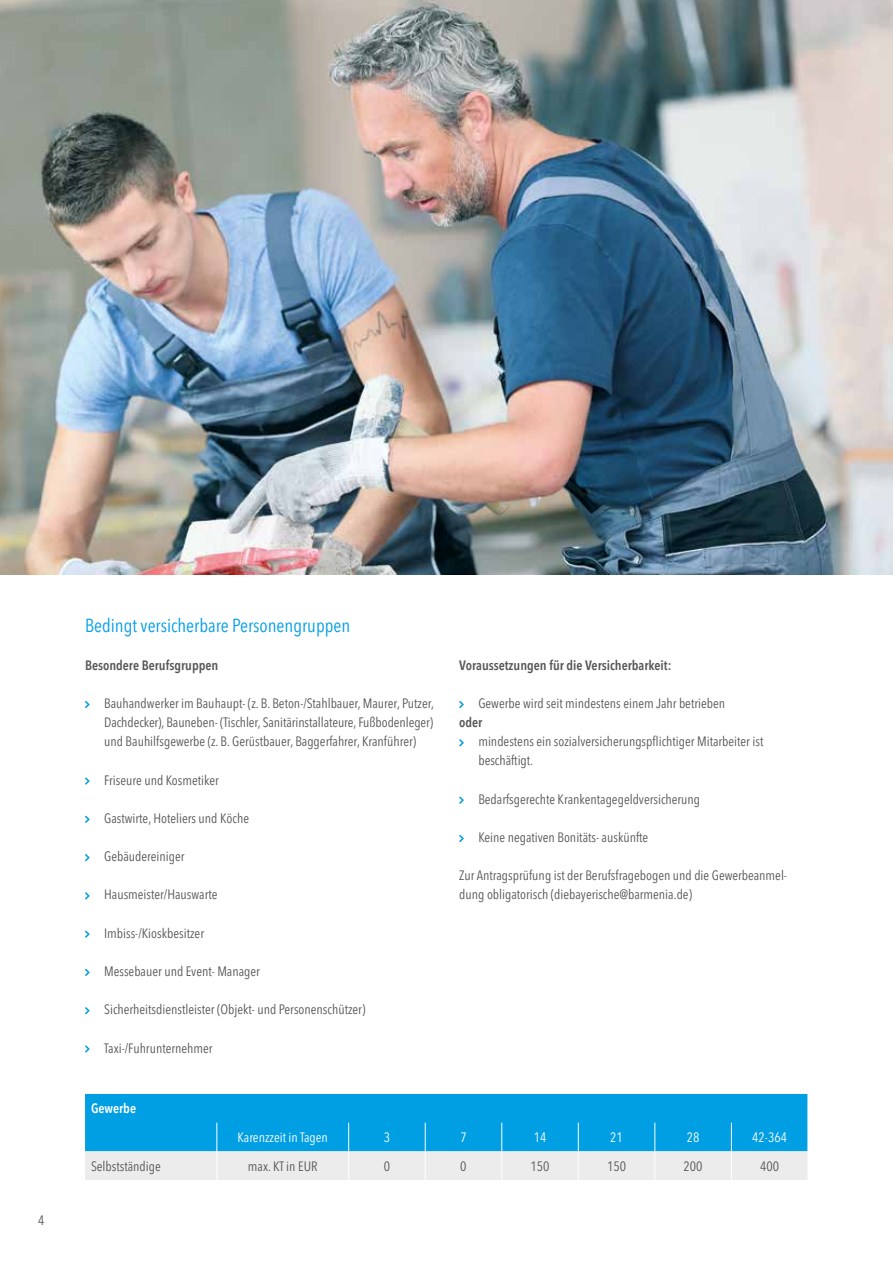
<style>
.page{position:relative;width:893px;height:1263px;background:#fff}
.page>*{position:absolute;margin:0;border:0;box-sizing:border-box;transform-origin:0 0}
.t1{font:condensed 18.75px "Avenir Next LT Pro";color:#009ee3}
.t2{font:condensed 13.5px/19.2px "Avenir Next LT Pro";color:#565656}
.t3{font:600 condensed 13.5px "Avenir Next LT Pro";color:#565656}
.t4{font:condensed 13.5px "Avenir Next LT Pro";color:#fff}
.t5{font:600 condensed 13.5px "Avenir Next LT Pro";color:#fff}
</style>
<div class="page">
<img style="left:0;top:0;width:893px;height:574px">
<svg style="left:85px;top:701px;width:5px;height:7px"></svg>
<svg style="left:85px;top:777px;width:5px;height:7px"></svg>
<svg style="left:85px;top:816px;width:5px;height:7px"></svg>
<svg style="left:85px;top:854px;width:5px;height:7px"></svg>
<svg style="left:85px;top:892px;width:5px;height:7px"></svg>
<svg style="left:85px;top:930px;width:5px;height:8px"></svg>
<svg style="left:85px;top:969px;width:5px;height:7px"></svg>
<svg style="left:85px;top:1007px;width:5px;height:7px"></svg>
<svg style="left:85px;top:1045px;width:5px;height:7px"></svg>
<svg style="left:85px;top:1094px;width:723px;height:86px;background:#4fb8e6"></svg>
<svg style="left:459px;top:701px;width:5px;height:7px"></svg>
<svg style="left:459px;top:739px;width:5px;height:7px"></svg>
<svg style="left:459px;top:797px;width:5px;height:7px"></svg>
<svg style="left:459px;top:835px;width:5px;height:7px"></svg>
<p class="t2" style="left:38px;top:1210px;width:8px">4</p>
<h1 class="t1" style="left:85px;top:614px;width:267px">Bedingt versicherbare Personengruppen</h1>
<p class="t3" style="left:85px;top:657px;width:135px">Besondere Berufsgruppen</p>
<p class="t2" style="left:104px;top:694px;width:331px;text-align:justify">Bauhandwerker im Bauhaupt- (z. B. Beton-/Stahlbauer, Maurer, Putzer, Dachdecker), Bauneben- (Tischler, Sanitärinstallateure, Fußbodenleger) und Bauhilfsgewerbe (z. B. Gerüstbauer, Baggerfahrer, Kranführer)</p>
<p class="t2" style="left:104px;top:770px;width:116px">Friseure und Kosmetiker</p>
<p class="t2" style="left:104px;top:808px;width:146px">Gastwirte, Hoteliers und Köche</p>
<p class="t2" style="left:104px;top:847px;width:82px">Gebäudereiniger</p>
<p class="t2" style="left:104px;top:885px;width:115px">Hausmeister/Hauswarte</p>
<p class="t2" style="left:104px;top:923px;width:101px">Imbiss-/Kioskbesitzer</p>
<p class="t2" style="left:104px;top:961px;width:157px">Messebauer und Event- Manager</p>
<p class="t2" style="left:104px;top:1000px;width:263px">Sicherheitsdienstleister (Objekt- und Personenschützer)</p>
<p class="t2" style="left:104px;top:1038px;width:110px">Taxi-/Fuhrunternehmer</p>
<p class="t5" style="left:91px;top:1100px;width:47px">Gewerbe</p>
<p class="t3" style="left:459px;top:657px;width:214px">Voraussetzungen für die Versicherbarkeit:</p>
<p class="t2" style="left:478px;top:694px;width:248px">Gewerbe wird seit mindestens einem Jahr betrieben</p>
<p class="t3" style="left:459px;top:714px;width:25px">oder</p>
<p class="t2" style="left:478px;top:732px;width:286px">mindestens ein sozialversicherungspflichtiger Mitarbeiter ist beschäftigt.</p>
<p class="t2" style="left:478px;top:789px;width:223px">Bedarfsgerechte Krankentagegeldversicherung</p>
<p class="t2" style="left:478px;top:828px;width:171px">Keine negativen Bonitäts- auskünfte</p>
<p class="t2" style="left:459px;top:866px;width:329px">Zur Antragsprüfung ist der Berufsfragebogen und die Gewerbeanmel&shy;dung obligatorisch (diebayerische@barmenia.de)</p>
<p class="t4" style="left:238px;top:1129px;width:92px">Karenzzeit in Tagen</p>
<p class="t4" style="left:384px;top:1129px;width:8px">3</p>
<p class="t4" style="left:460px;top:1129px;width:8px">7</p>
<p class="t4" style="left:534px;top:1129px;width:14px">14</p>
<p class="t4" style="left:610px;top:1129px;width:14px">21</p>
<p class="t4" style="left:687px;top:1129px;width:14px">28</p>
<p class="t4" style="left:752px;top:1129px;width:36px">42-364</p>
<p class="t2" style="left:91px;top:1156px;width:71px">Selbstständige</p>
<p class="t2" style="left:248px;top:1156px;width:71px">max. KT in EUR</p>
<p class="t2" style="left:384px;top:1156px;width:8px">0</p>
<p class="t2" style="left:460px;top:1156px;width:8px">0</p>
<p class="t2" style="left:530px;top:1156px;width:21px">150</p>
<p class="t2" style="left:607px;top:1156px;width:21px">150</p>
<p class="t2" style="left:684px;top:1156px;width:21px">200</p>
<p class="t2" style="left:760px;top:1156px;width:21px">400</p>
</div>
